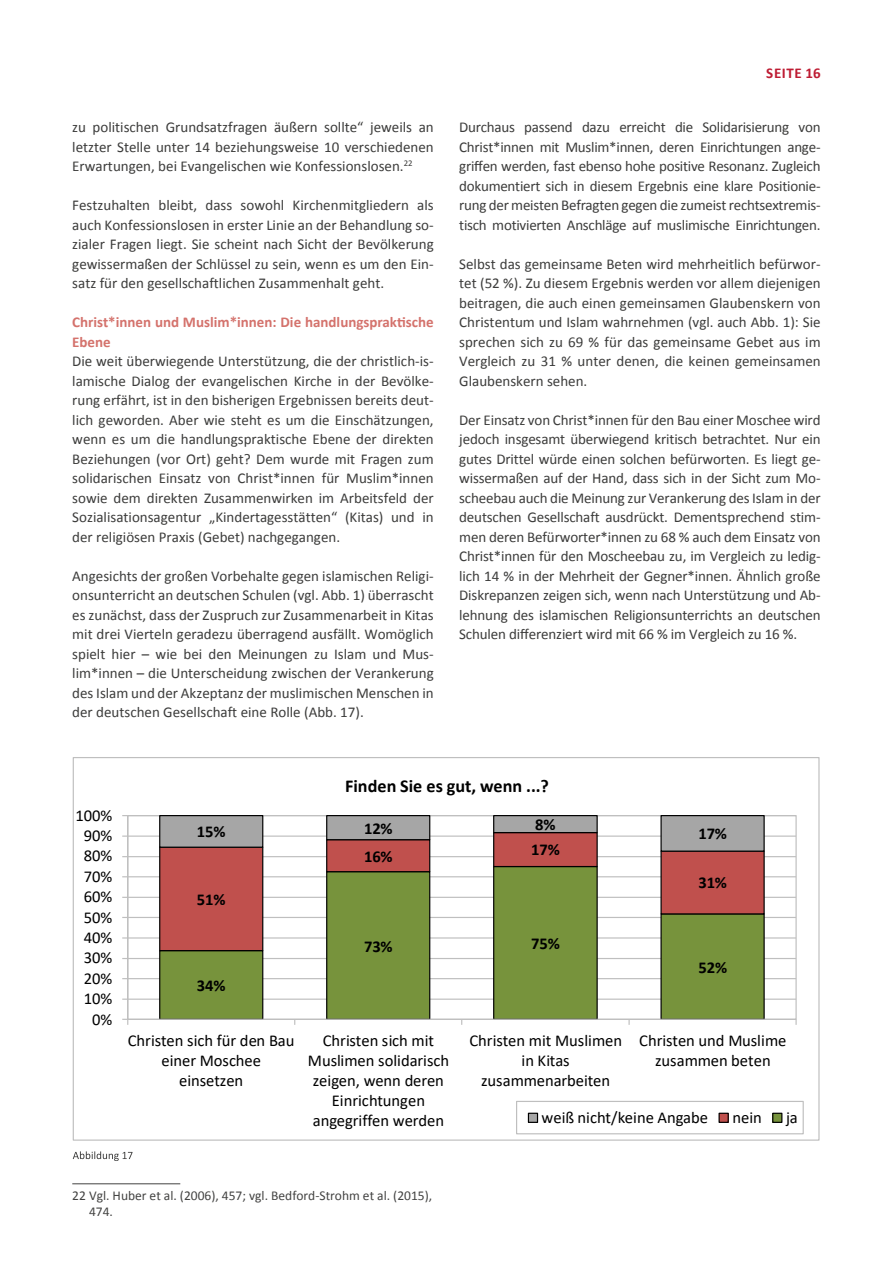
<style>
.page{position:relative;width:893px;height:1263px;background:#fff}
.page>*{position:absolute;margin:0;border:0;box-sizing:border-box;transform-origin:0 0}
.t1{font:700 18.15px "Calibri";color:#000}
.t2{font:16.65px/20.1px "Calibri";color:#000;text-align:center}
.t3{font:700 16.65px "Calibri";letter-spacing:-.005em;color:#000}
.t4{font:15px/19.5px "Calibri";color:#3c3c3b;text-align:justify}
.t5{font:700 15px/19.5px "Calibri";color:#d4726c}
.t6{font:700 15px "Calibri";letter-spacing:.04em;color:#be1c33}
.t7{font:13.5px/16.2px "Calibri";color:#434342}
</style>
<div class="page">
<hr style="left:72px;top:1183px;width:108px;height:1px;background:#434342">
<hr style="left:128px;top:998px;width:668px;height:2px;background:#bfbfbf">
<hr style="left:128px;top:978px;width:668px;height:1px;background:#bfbfbf">
<hr style="left:128px;top:958px;width:668px;height:1px;background:#bfbfbf">
<hr style="left:128px;top:937px;width:668px;height:1px;background:#bfbfbf">
<hr style="left:128px;top:917px;width:668px;height:1px;background:#bfbfbf">
<hr style="left:128px;top:897px;width:668px;height:1px;background:#bfbfbf">
<hr style="left:128px;top:876px;width:668px;height:1px;background:#bfbfbf">
<hr style="left:128px;top:856px;width:668px;height:1px;background:#bfbfbf">
<hr style="left:128px;top:835px;width:668px;height:2px;background:#bfbfbf">
<svg style="left:159px;top:952px;width:606px;height:67px"></svg>
<svg style="left:159px;top:852px;width:606px;height:100px"></svg>
<svg style="left:159px;top:815px;width:606px;height:37px"></svg>
<hr style="left:127px;top:816px;width:1px;height:203px;background:#bfbfbf">
<hr style="left:128px;top:1019px;width:668px;height:1px;background:#bfbfbf">
<div style="left:516px;top:1101px;width:288px;height:33px;border:1px solid #bfbfbf"></div>
<div style="left:528px;top:1113px;width:9px;height:9px;background:#a6a6a6"></div>
<div style="left:528px;top:1113px;width:10px;height:10px;border:1px solid #000"></div>
<div style="left:719px;top:1113px;width:9px;height:9px;background:#c0504d"></div>
<div style="left:718px;top:1113px;width:11px;height:10px;border:1px solid #000"></div>
<div style="left:773px;top:1113px;width:9px;height:9px;background:#77933c"></div>
<div style="left:772px;top:1113px;width:10px;height:10px;border:1px solid #000"></div>
<svg style="left:73px;top:1151px;width:60px;height:10px"></svg>
<p class="t4" style="left:72px;top:117px;width:363px">zu politischen Grundsatzfragen äußern sollte“ jeweils an letzter Stelle unter 14 beziehungsweise 10 verschiedenen Erwartungen, bei Evangelischen wie Konfessionslosen.<sup>22</sup></p>
<p class="t4" style="left:72px;top:195px;width:363px">Festzuhalten bleibt, dass sowohl Kirchenmitgliedern als auch Konfessionslosen in erster Linie an der Behandlung so&shy;zialer Fragen liegt. Sie scheint nach Sicht der Bevölkerung gewissermaßen der Schlüssel zu sein, wenn es um den Ein&shy;satz für den gesellschaftlichen Zusammenhalt geht.</p>
<p class="t5" style="left:72px;top:312px;width:363px">Christ*innen und Muslim*innen: Die handlungspraktische<br>Ebene</p>
<p class="t4" style="left:72px;top:351px;width:363px">Die weit überwiegende Unterstützung, die der christlich-is&shy;lamische Dialog der evangelischen Kirche in der Bevölke&shy;rung erfährt, ist in den bisherigen Ergebnissen bereits deut&shy;lich geworden. Aber wie steht es um die Einschätzungen, wenn es um die handlungspraktische Ebene der direkten Beziehungen (vor Ort) geht? Dem wurde mit Fragen zum solidarischen Einsatz von Christ*innen für Muslim*innen sowie dem direkten Zusammenwirken im Arbeitsfeld der Sozialisationsagentur „Kindertagesstätten“ (Kitas) und in der religiösen Praxis (Gebet) nachgegangen.</p>
<p class="t4" style="left:72px;top:565px;width:363px">Angesichts der großen Vorbehalte gegen islamischen Religi&shy;onsunterricht an deutschen Schulen (vgl. Abb. 1) überrascht es zunächst, dass der Zuspruch zur Zusammenarbeit in Kitas mit drei Vierteln geradezu überragend ausfällt. Womöglich spielt hier – wie bei den Meinungen zu Islam und Mus&shy;lim*innen – die Unterscheidung zwischen der Verankerung des Islam und der Akzeptanz der muslimischen Menschen in der deutschen Gesellschaft eine Rolle (Abb. 17).</p>
<p class="t6" style="left:766px;top:63px;width:56px">SEITE 16</p>
<p class="t4" style="left:459px;top:117px;width:363px">Durchaus passend dazu erreicht die Solidarisierung von Christ*innen mit Muslim*innen, deren Einrichtungen ange&shy;griffen werden, fast ebenso hohe positive Resonanz. Zugleich dokumentiert sich in diesem Ergebnis eine klare Positionie&shy;rung der meisten Befragten gegen die zumeist rechtsextremis&shy;tisch motivierten Anschläge auf muslimische Einrichtungen.</p>
<p class="t4" style="left:459px;top:253px;width:363px">Selbst das gemeinsame Beten wird mehrheitlich befürwor&shy;tet (52 %). Zu diesem Ergebnis werden vor allem diejenigen beitragen, die auch einen gemeinsamen Glaubenskern von Christentum und Islam wahrnehmen (vgl. auch Abb. 1): Sie sprechen sich zu 69 % für das gemeinsame Gebet aus im Vergleich zu 31 % unter denen, die keinen gemeinsamen Glaubenskern sehen.</p>
<p class="t4" style="left:459px;top:409px;width:363px">Der Einsatz von Christ*innen für den Bau einer Moschee wird jedoch insgesamt überwiegend kritisch betrachtet. Nur ein gutes Drittel würde einen solchen befürworten. Es liegt ge&shy;wissermaßen auf der Hand, dass sich in der Sicht zum Mo&shy;scheebau auch die Meinung zur Verankerung des Islam in der deutschen Gesellschaft ausdrückt. Dementsprechend stim&shy;men deren Befürworter*innen zu 68 % auch dem Einsatz von Christ*innen für den Moscheebau zu, im Vergleich zu ledig&shy;lich 14 % in der Mehrheit der Gegner*innen. Ähnlich große Diskrepanzen zeigen sich, wenn nach Unterstützung und Ab&shy;lehnung des islamischen Religionsunterrichts an deutschen Schulen differenziert wird mit 66 % im Vergleich zu 16 %.</p>
<p class="t2" style="left:76px;top:805px;width:38px">100%</p>
<p class="t2" style="left:84px;top:825px;width:30px">90%</p>
<p class="t2" style="left:84px;top:845px;width:30px">80%</p>
<p class="t2" style="left:84px;top:866px;width:30px">70%</p>
<p class="t2" style="left:84px;top:886px;width:30px">60%</p>
<p class="t2" style="left:84px;top:907px;width:30px">50%</p>
<p class="t2" style="left:84px;top:927px;width:30px">40%</p>
<p class="t2" style="left:84px;top:947px;width:30px">30%</p>
<p class="t2" style="left:84px;top:968px;width:30px">20%</p>
<p class="t2" style="left:84px;top:988px;width:30px">10%</p>
<p class="t2" style="left:92px;top:1008px;width:22px">0%</p>
<p class="t1" style="left:345px;top:773px;width:205px">Finden Sie es gut, wenn ...?</p>
<p class="t3" style="left:197px;top:820px;width:30px">15%</p>
<p class="t3" style="left:364px;top:816px;width:30px">12%</p>
<p class="t3" style="left:535px;top:813px;width:22px">8%</p>
<p class="t3" style="left:197px;top:887px;width:30px">51%</p>
<p class="t3" style="left:197px;top:974px;width:30px">34%</p>
<p class="t3" style="left:364px;top:844px;width:30px">16%</p>
<p class="t3" style="left:531px;top:838px;width:30px">17%</p>
<p class="t3" style="left:364px;top:934px;width:30px">73%</p>
<p class="t3" style="left:531px;top:932px;width:30px">75%</p>
<p class="t3" style="left:698px;top:822px;width:30px">17%</p>
<p class="t3" style="left:698px;top:871px;width:30px">31%</p>
<p class="t3" style="left:698px;top:955px;width:30px">52%</p>
<p class="t2" style="left:128px;top:1030px;width:168px">Christen sich für den Bau einer Moschee einsetzen</p>
<p class="t2" style="left:308px;top:1030px;width:143px">Christen sich mit<br>Muslimen solidarisch zeigen, wenn deren<br>Einrichtungen angegriffen werden</p>
<p class="t2" style="left:469px;top:1030px;width:154px">Christen mit Muslimen in Kitas zusammenarbeiten</p>
<p class="t2" style="left:639px;top:1030px;width:149px">Christen und Muslime zusammen beten</p>
<p class="t2" style="left:542px;top:1107px;width:168px">weiß nicht/keine Angabe</p>
<p class="t2" style="left:732px;top:1107px;width:31px">nein</p>
<p class="t2" style="left:786px;top:1107px;width:13px">ja</p>
<p class="t7" style="left:89px;top:1187px;width:345px;text-indent:-17px">22 Vgl. Huber et al. (2006), 457; vgl. Bedford-Strohm et al. (2015),<br>474.</p>
</div>
